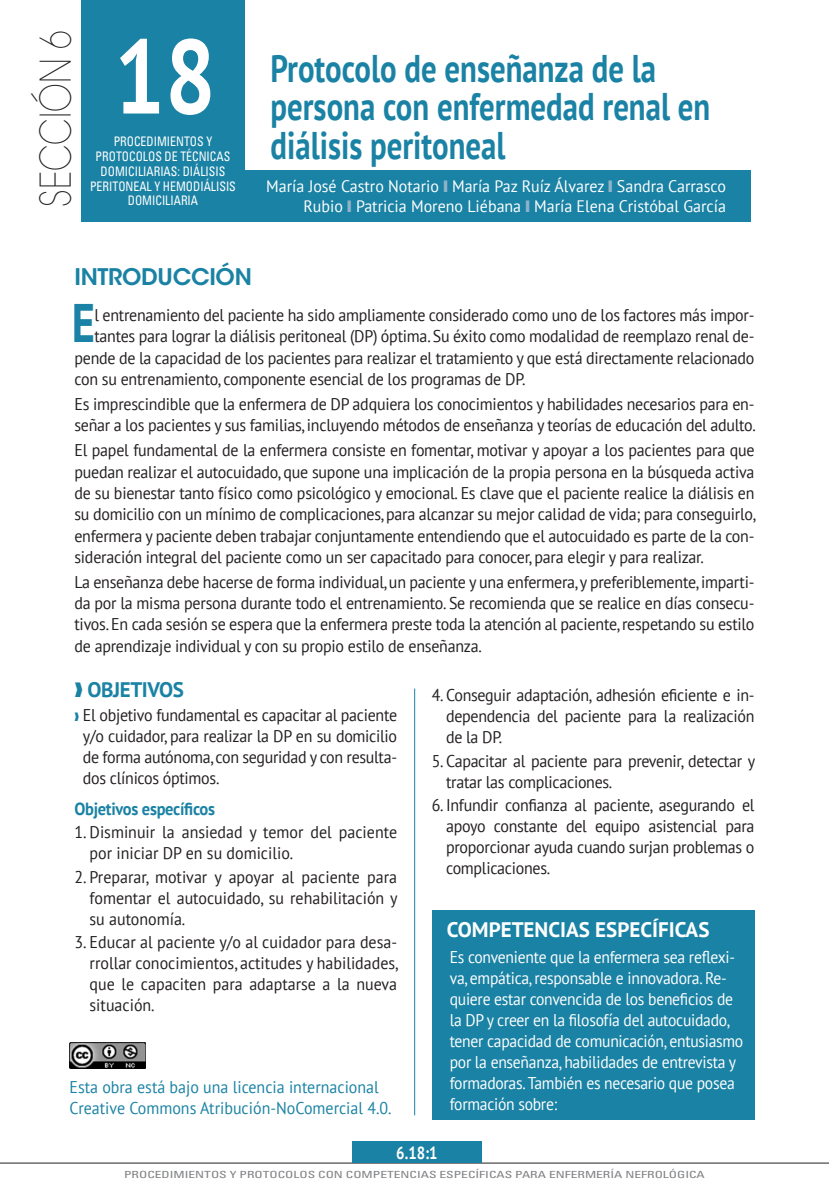
<style>
.page{position:relative;width:829px;height:1191px;background:#fff}
.page>*{position:absolute;margin:0;border:0;box-sizing:border-box;transform-origin:0 0}
.t1{font:700 105px "PT Sans";color:#fff;scale:.85 1}
.t2{font:700 54.07px "PT Sans";color:#1a82a4;scale:.82 1}
.t3{font:200 42px "ITC Avant Garde Std";color:#231f20;scale:.8 1}
.TITULAR{font:700 38.5px/38.5px "PT Sans";color:#1a82a4;scale:.8 1}
.INTRODUCCIÓN{font:600 22.75px "ITC Avant Garde Std";letter-spacing:-.015em;color:#1a82a4}
.t4{font:700 21px "PT Sans";color:#fff}
.LADILLO{font:700 21px "PT Sans";letter-spacing:-.02em;color:#1a82a4}
.CPO_DE_TEXTO_GENERAL{font:700 17.5px "PT Sans";letter-spacing:-.02em;color:#1a82a4;scale:.94 1}
.t5{font:700 17.5px "PT Sans";color:#fff;scale:.85 1}
.CPO_DE_TEXTO_GENERAL-2{font:16.97px/21px "PT Sans";letter-spacing:-.015em;color:#231f20;text-align:justify;scale:.94 1}
.t6{font:16.97px/21px "PT Sans";letter-spacing:-.015em;color:#fff;scale:.92 1}
.t7{font:16.97px/20.3px "PT Sans";color:#1a82a4;scale:.94 1}
.AUTORES{font:16.62px/19.9px "PT Sans";color:#fff;text-align:right;scale:.96 1}
.BAJO_NUMERO{font:condensed 13.12px/14.9px "Univers LT Std";color:#fff;text-align:center;scale:.9 1}
.t8{font:condensed 9.8px "Univers LT Std";color:#808285;scale:1.37 1}
.s1{color:#8fb3c9}
.s2{color:#1a82a4}
</style>
<div class="page">
<hr style="left:0;top:1162px;width:828px;height:1px;background:#231f20">
<hr style="left:414px;top:688px;width:1px;height:427px;background:#1a82a4">
<div style="left:241px;top:171px;width:509px;height:51px;background:#1a82a4"></div>
<div style="left:81px;top:0;width:163px;height:222px;background:#1a82a4"></div>
<div style="left:432px;top:910px;width:322px;height:210px;background:#1a82a4"></div>
<div style="left:352px;top:1141px;width:129px;height:22px;background:#1a82a4"></div>
<img style="left:69px;top:1042px;width:77px;height:27px">
<p class="t3" style="left:31px;top:207px;width:222px;rotate:-90deg">SECCIÓN 6</p>
<p class="t1" style="left:114px;top:7px;width:121px">18</p>
<p class="BAJO_NUMERO" style="left:90px;top:134px;width:163px">PROCEDIMIENTOS Y<br>PROTOCOLOS DE TÉCNICAS<br>DOMICILIARIAS: DIÁLISIS<br>PERITONEAL Y HEMODIÁLISIS<br>DOMICILIARIA</p>
<p class="TITULAR" style="left:270px;top:48px;width:551px">Protocolo de enseñanza de la persona con enfermedad renal en diálisis peritoneal</p>
<p class="AUTORES" style="left:266px;top:176px;width:480px">María José Castro Notario <span class="s1">❙</span> María Paz Ruíz Álvarez <span class="s1">❙</span> Sandra Carrasco<br>Rubio <span class="s1">❙</span> Patricia Moreno Liébana <span class="s1">❙</span> María Elena Cristóbal García</p>
<p class="INTRODUCCIÓN" style="left:74px;top:262px;width:179px">INTRODUCCIÓN</p>
<p class="t2" style="left:72px;top:287px;width:30px">E</p>
<p class="CPO_DE_TEXTO_GENERAL-2" style="left:94px;top:304px;width:703px">l entrenamiento del paciente ha sido ampliamente considerado como uno de los factores más impor-</p>
<p class="CPO_DE_TEXTO_GENERAL-2" style="left:94px;top:325px;width:703px">tantes para lograr la diálisis peritoneal (DP) óptima. Su éxito como modalidad de reemplazo renal de-</p>
<p class="CPO_DE_TEXTO_GENERAL-2" style="left:74px;top:347px;width:724px">pende de la capacidad de los pacientes para realizar el tratamiento y que está directamente relacionado</p>
<p class="CPO_DE_TEXTO_GENERAL-2" style="left:74px;top:368px;width:481px">con su entrenamiento, componente esencial de los programas de DP.</p>
<p class="CPO_DE_TEXTO_GENERAL-2" style="left:74px;top:393px;width:726px">Es imprescindible que la enfermera de DP adquiera los conocimientos y habilidades necesarios para en&shy;señar a los pacientes y sus familias, incluyendo métodos de enseñanza y teorías de educación del adulto.</p>
<p class="CPO_DE_TEXTO_GENERAL-2" style="left:74px;top:439px;width:726px">El papel fundamental de la enfermera consiste en fomentar, motivar y apoyar a los pacientes para que puedan realizar el autocuidado, que supone una implicación de la propia persona en la búsqueda activa de su bienestar tanto físico como psicológico y emocional. Es clave que el paciente realice la diálisis en su domicilio con un mínimo de complicaciones, para alcanzar su mejor calidad de vida; para conseguirlo, enfermera y paciente deben trabajar conjuntamente entendiendo que el autocuidado es parte de la con&shy;sideración integral del paciente como un ser capacitado para conocer, para elegir y para realizar.</p>
<p class="CPO_DE_TEXTO_GENERAL-2" style="left:74px;top:571px;width:724px">La enseñanza debe hacerse de forma individual, un paciente y una enfermera, y preferiblemente, imparti&shy;da por la misma persona durante todo el entrenamiento. Se recomienda que se realice en días consecu&shy;tivos. En cada sesión se espera que la enfermera preste toda la atención al paciente, respetando su estilo de aprendizaje individual y con su propio estilo de enseñanza.</p>
<p class="LADILLO" style="left:74px;top:676px;width:111px">❱ OBJETIVOS</p>
<p class="CPO_DE_TEXTO_GENERAL-2" style="left:83px;top:704px;width:336px;text-indent:-8px"><span class="s2">❱</span> El objetivo fundamental es capacitar al paciente y/o cuidador, para realizar la DP en su domicilio de forma autónoma, con seguridad y con resulta&shy;dos clínicos óptimos.</p>
<p class="CPO_DE_TEXTO_GENERAL" style="left:74px;top:797px;width:151px">Objetivos específicos</p>
<p class="CPO_DE_TEXTO_GENERAL-2" style="left:90px;top:821px;width:328px;text-indent:-15px">1. Disminuir la ansiedad y temor del paciente por iniciar DP en su domicilio.</p>
<p class="CPO_DE_TEXTO_GENERAL-2" style="left:90px;top:866px;width:329px;text-indent:-15px">2. Preparar, motivar y apoyar al paciente para fomentar el autocuidado, su rehabilitación y su autonomía.</p>
<p class="CPO_DE_TEXTO_GENERAL-2" style="left:90px;top:931px;width:330px;text-indent:-15px">3. Educar al paciente y/o al cuidador para desa&shy;rrollar conocimientos, actitudes y habilidades, que le capaciten para adaptarse a la nueva situación.</p>
<p class="CPO_DE_TEXTO_GENERAL-2" style="left:446px;top:684px;width:329px;text-indent:-14px">4. Conseguir adaptación, adhesión eficiente e in&shy;dependencia del paciente para la realización de la DP.</p>
<p class="CPO_DE_TEXTO_GENERAL-2" style="left:446px;top:750px;width:330px;text-indent:-14px">5. Capacitar al paciente para prevenir, detectar y tratar las complicaciones.</p>
<p class="CPO_DE_TEXTO_GENERAL-2" style="left:446px;top:794px;width:329px;text-indent:-14px">6. Infundir confianza al paciente, asegurando el apoyo constante del equipo asistencial para proporcionar ayuda cuando surjan problemas o complicaciones.</p>
<p class="t4" style="left:446px;top:915px;width:264px">COMPETENCIAS ESPECÍFICAS</p>
<p class="t6" style="left:449px;top:946px;width:320px">Es conveniente que la enfermera sea reflexi&shy;va, empática, responsable e innovadora. Re&shy;quiere estar convencida de los beneficios de la DP y creer en la filosofía del autocuidado, tener capacidad de comunicación, entusiasmo por la enseñanza, habilidades de entrevista y formadoras. También es necesario que posea formación sobre:</p>
<p class="t7" style="left:69px;top:1076px;width:344px">Esta obra está bajo una licencia internacional<br>Creative Commons Atribución-NoComercial 4.0.</p>
<p class="t5" style="left:396px;top:1141px;width:50px">6.18:1</p>
<p class="t8" style="left:124px;top:1168px;width:425px">PROCEDIMIENTOS Y PROTOCOLOS CON COMPETENCIAS ESPECÍFICAS PARA ENFERMERÍA NEFROLÓGICA</p>
</div>
